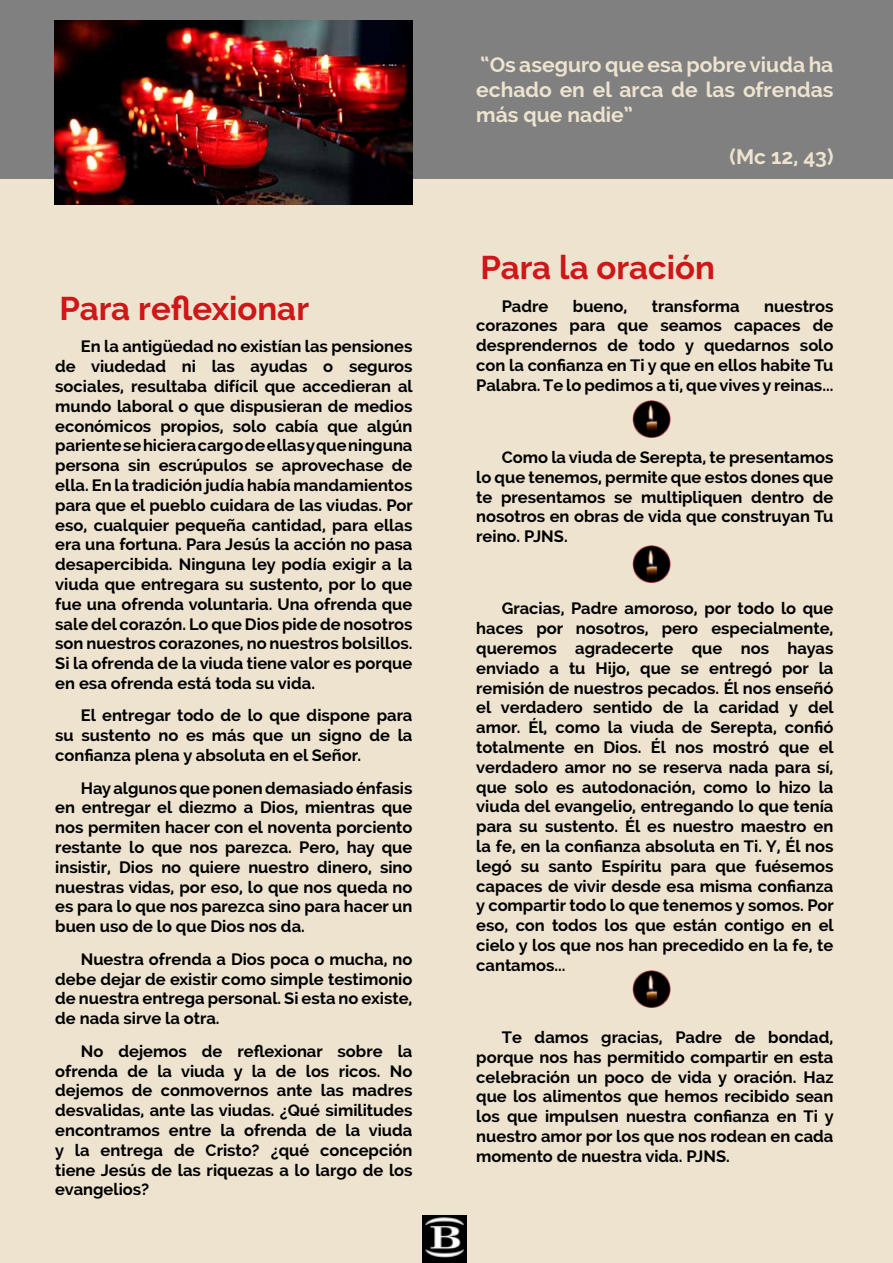
<style>
.page{position:relative;width:893px;height:1263px;background:#ede3cf}
.page>*{position:absolute;margin:0;border:0;box-sizing:border-box;transform-origin:0 0}
.t1{font:700 33px "Raleway";color:#cd1719}
.t2{font:700 21px/25.2px "Raleway";color:#ede3cf;text-align:justify}
.t3{font:700 16.5px/19.8px "Raleway";color:#000;text-align:justify}
</style>
<div class="page">
<div style="left:0;top:0;width:893px;height:179px;background:#808080"></div>
<img style="left:633px;top:400px;width:38px;height:38px">
<img style="left:633px;top:545px;width:38px;height:37px">
<img style="left:633px;top:970px;width:38px;height:38px">
<img style="left:422px;top:1216px;width:44px;height:47px">
<img style="left:55px;top:20px;width:357px;height:185px">
<h1 class="t1" style="left:60px;top:289px;width:251px">Para reflexionar</h1>
<p class="t3" style="left:55px;top:337px;width:359px;text-indent:26px">En la antigüedad no existían las pensiones de viudedad ni las ayudas o seguros sociales, resultaba difícil que accedieran al mundo laboral o que dispusieran de medios económicos propios, solo cabía que algún pariente se hiciera cargo de ellas y que ninguna persona sin escrúpulos se aprovechase de ella. En la tradición judía había mandamientos para que el pueblo cuidara de las viudas. Por eso, cualquier pequeña cantidad, para ellas era una fortuna. Para Jesús la acción no pasa desapercibida. Ninguna ley podía exigir a la viuda que entregara su sustento, por lo que fue una ofrenda voluntaria. Una ofrenda que sale del corazón. Lo que Dios pide de nosotros son nuestros corazones, no nuestros bolsillos.<br>Si la ofrenda de la viuda tiene valor es porque en esa ofrenda está toda su vida.</p>
<p class="t3" style="left:55px;top:706px;width:359px;text-indent:26px">El entregar todo de lo que dispone para su sustento no es más que un signo de la confianza plena y absoluta en el Señor.</p>
<p class="t3" style="left:55px;top:778px;width:359px;text-indent:26px">Hay algunos que ponen demasiado énfasis en entregar el diezmo a Dios, mientras que nos permiten hacer con el noventa porciento restante lo que nos parezca. Pero, hay que insistir, Dios no quiere nuestro dinero, sino nuestras vidas, por eso, lo que nos queda no es para lo que nos parezca sino para hacer un buen uso de lo que Dios nos da.</p>
<p class="t3" style="left:55px;top:949px;width:359px;text-indent:26px">Nuestra ofrenda a Dios poca o mucha, no debe dejar de existir como simple testimonio de nuestra entrega personal. Si esta no existe, de nada sirve la otra.</p>
<p class="t3" style="left:55px;top:1041px;width:359px;text-indent:26px">No dejemos de reflexionar sobre la ofrenda de la viuda y la de los ricos. No dejemos de conmovernos ante las madres desvalidas, ante las viudas. ¿Qué similitudes encontramos entre la ofrenda de la viuda y la entrega de Cristo? ¿qué concepción tiene Jesús de las riquezas a lo largo de los evangelios?</p>
<p class="t2" style="left:476px;top:52px;width:359px">“Os aseguro que esa pobre viuda ha echado en el arca de las ofrendas más que nadie”</p>
<p class="t2" style="left:730px;top:145px;width:105px">(Mc 12, 43)</p>
<h1 class="t1" style="left:480px;top:249px;width:236px">Para la oración</h1>
<p class="t3" style="left:502px;top:296px;width:48px">Padre</p>
<p class="t3" style="left:573px;top:296px;width:56px">bueno,</p>
<p class="t3" style="left:652px;top:296px;width:89px">transforma</p>
<p class="t3" style="left:476px;top:296px;width:359px;text-indent:288px">nuestros corazones para que seamos capaces de desprendernos de todo y quedarnos solo con la confianza en Ti y que en ellos habite Tu Palabra. Te lo pedimos a ti, que vives y reinas...</p>
<p class="t3" style="left:476px;top:447px;width:359px;text-indent:26px">Como la viuda de Serepta, te presentamos lo que tenemos, permite que estos dones que te presentamos se multipliquen dentro de nosotros en obras de vida que construyan Tu reino. PJNS.</p>
<p class="t3" style="left:476px;top:599px;width:359px;text-indent:26px">Gracias, Padre amoroso, por todo lo que haces por nosotros, pero especialmente, queremos agradecerte que nos hayas enviado a tu Hijo, que se entregó por la remisión de nuestros pecados. Él nos enseñó el verdadero sentido de la caridad y del amor. Él, como la viuda de Serepta, confió totalmente en Dios. Él nos mostró que el verdadero amor no se reserva nada para sí, que solo es autodonación, como lo hizo la viuda del evangelio, entregando lo que tenía para su sustento. Él es nuestro maestro en la fe, en la confianza absoluta en Ti. Y, Él nos legó su santo Espíritu para que fuésemos capaces de vivir desde esa misma confianza y compartir todo lo que tenemos y somos. Por eso, con todos los que están contigo en el cielo y los que nos han precedido en la fe, te cantamos...</p>
<p class="t3" style="left:476px;top:1027px;width:359px;text-indent:26px">Te damos gracias, Padre de bondad, porque nos has permitido compartir en esta celebración un poco de vida y oración. Haz que los alimentos que hemos recibido sean los que impulsen nuestra confianza en Ti y nuestro amor por los que nos rodean en cada momento de nuestra vida. PJNS.</p>
</div>
